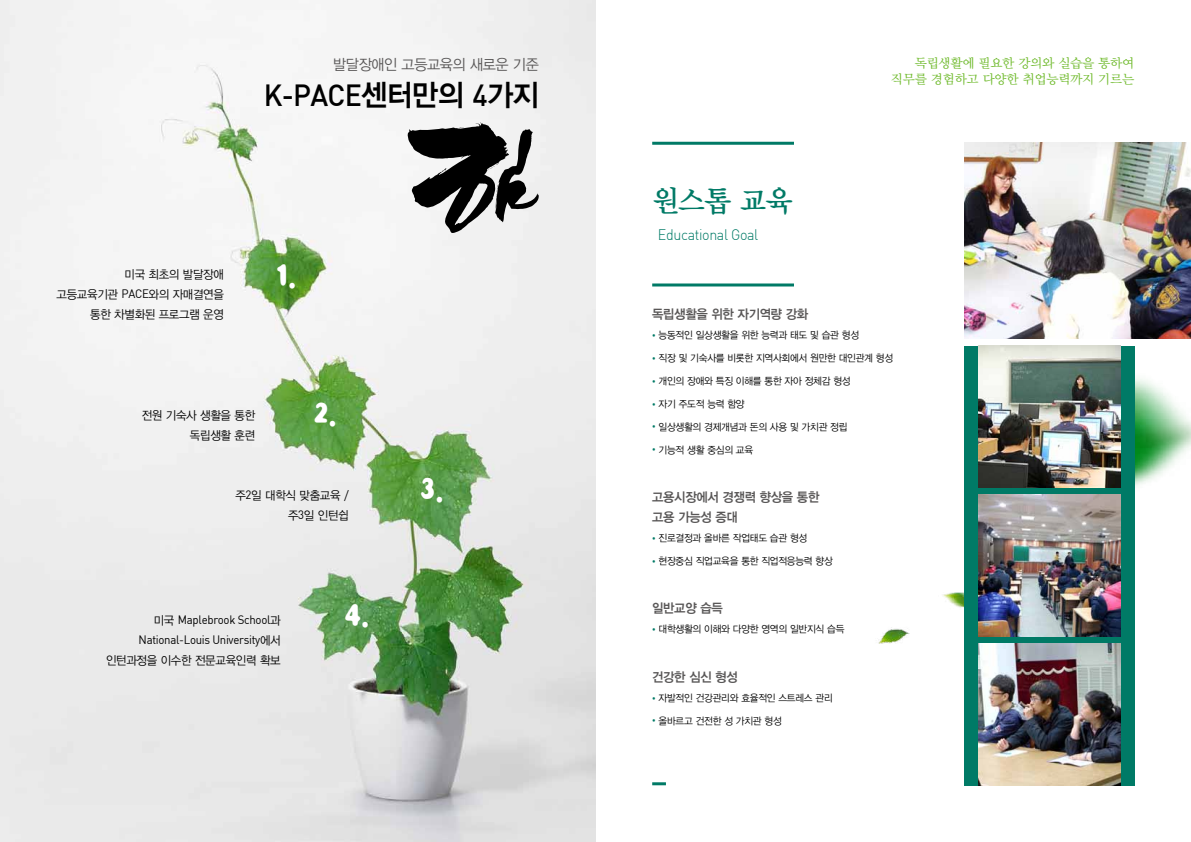
<style>
.page{position:relative;width:1191px;height:842px;background:#fff}
.page>*{position:absolute;margin:0;border:0;box-sizing:border-box;transform-origin:0 0}
.t1{font:36.5px "San Bo B";color:#fff;scale:.95 1}
.t2{font:30px "Dinmed";color:#000;scale:.95 1}
.t3{font:30px "YDIY Mj O340";color:#007a66;scale:.95 1}
.t4{font:15px "YDIYGO320";letter-spacing:-.025em;color:#595757;scale:.95 1}
.t5{font:15px "Dinlig";letter-spacing:-.025em;color:#007a66;scale:.95 1}
.t6{font:13px/20px "YDIYGO340";letter-spacing:-.025em;color:#595757;scale:.95 1}
.t7{font:13px/15.6px "YDIY Mj O330";letter-spacing:-.025em;color:#6fba2c;text-align:right}
.t8{font:12px/20px "YDIYGO320";letter-spacing:-.025em;color:#000;text-align:right;scale:.95 1}
.t9{font:12px/20px "Dinreg";letter-spacing:-.025em;color:#000;text-align:right;scale:.95 1}
.t10{font:10px "YDIYGO320";letter-spacing:-.025em;color:#000;scale:.95 1}
.s1{font-family:"YDIYGO340"}
.s2{font-family:"Dinreg"}
.s3{font-family:"YDIYGO320"}
.s4{font-family:"Batang";color:#007a66}
</style>
<div class="page">
<img style="left:0;top:0;width:595px;height:842px">
<svg style="left:407px;top:122px;width:132px;height:111px"></svg>
<img style="left:878px;top:346px;width:313px;height:440px">
<hr style="left:652px;top:142px;width:142px;height:3px;background:#007a66">
<hr style="left:652px;top:283px;width:142px;height:3px;background:#007a66">
<hr style="left:652px;top:782px;width:14px;height:3px;background:#007a66">
<div style="left:964px;top:346px;width:170px;height:439px;background:#007a66"></div>
<img style="left:964px;top:142px;width:227px;height:197px">
<img style="left:978px;top:346px;width:142px;height:142px">
<img style="left:978px;top:495px;width:142px;height:141px">
<img style="left:978px;top:643px;width:142px;height:142px">
<h3 class="t4" style="left:333px;top:56px;width:218px">발달장애인 고등교육의 새로운 기준</h3>
<h2 class="t2" style="left:264px;top:76px;width:291px">K-PACE<span class="s1">센터만의</span> 4<span class="s1">가지</span></h2>
<p class="t8" style="left:56px;top:264px;width:178px">미국 최초의 발달장애<br>고등교육기관 <span class="s2">PACE</span>와의 자매결연을 통한 차별화된 프로그램 운영</p>
<h1 class="t1" style="left:275px;top:259px;width:24px">1.</h1>
<p class="t8" style="left:142px;top:405px;width:121px">전원 기숙사 생활을 통한 독립생활 훈련</p>
<h1 class="t1" style="left:312px;top:396px;width:28px">2.</h1>
<p class="t8" style="left:235px;top:486px;width:121px">주<span class="s2">2</span>일 대학식 맞춤교육 / 주<span class="s2">3</span>일 인턴쉽</p>
<p class="t9" style="left:139px;top:609px;width:151px"><span class="s3">미국</span> Maplebrook School<span class="s3">과 </span>national-louis u niversity<span class="s3">에서</span></p>
<p class="t8" style="left:106px;top:651px;width:185px">인턴과정을 이수한 전문교육인력 확보</p>
<h1 class="t1" style="left:343px;top:598px;width:30px">4.</h1>
<h1 class="t1" style="left:418px;top:472px;width:29px">3.</h1>
<h2 class="t3" style="left:652px;top:186px;width:149px">원스톱 교육</h2>
<h3 class="t5" style="left:658px;top:226px;width:107px">Educational Goal</h3>
<h3 class="t7" style="left:891px;top:56px;width:245px">독립생활에 필요한 강의와 실습을 통하여 직무를 경험하고 다양한 취업능력까지 기르는</h3>
<h3 class="t6" style="left:652px;top:304px;width:166px">독립생활을 위한 자기역량 강화</h3>
<p class="t10" style="left:652px;top:330px;width:219px"><span class="s4">•</span> 능동적인 일상생활을 위한 능력과 태도 및 습관 형성</p>
<p class="t10" style="left:652px;top:353px;width:255px"><span class="s4">•</span> 직장 및 기숙사를 비롯한 지역사회에서 원만한 대인관계 형성</p>
<p class="t10" style="left:652px;top:376px;width:210px"><span class="s4">•</span> 개인의 장애와 특징 이해를 통한 자아 정체감 형성</p>
<p class="t10" style="left:652px;top:398px;width:99px"><span class="s4">•</span> 자기 주도적 능력 함양</p>
<p class="t10" style="left:652px;top:421px;width:207px"><span class="s4">•</span> 일상생활의 경제개념과 돈의 사용 및 가치관 정립</p>
<p class="t10" style="left:652px;top:444px;width:108px"><span class="s4">•</span> 기능적 생활 중심의 교육</p>
<h3 class="t6" style="left:652px;top:487px;width:177px">고용시장에서 경쟁력 향상을 통한 고용 가능성 증대</h3>
<p class="t10" style="left:652px;top:533px;width:165px"><span class="s4">•</span> 진로결정과 올바른 작업태도 습관 형성</p>
<p class="t10" style="left:652px;top:555px;width:192px"><span class="s4">•</span> 현장중심 직업교육을 통한 직업적응능력 향상</p>
<h3 class="t6" style="left:652px;top:598px;width:76px">일반교양 습득</h3>
<p class="t10" style="left:652px;top:624px;width:204px"><span class="s4">•</span> 대학생활의 이해와 다양한 영역의 일반지식 습득</p>
<h3 class="t6" style="left:652px;top:667px;width:92px">건강한 심신 형성</h3>
<p class="t10" style="left:652px;top:692px;width:192px"><span class="s4">•</span> 자발적인 건강관리와 효율적인 스트레스 관리</p>
<p class="t10" style="left:652px;top:715px;width:138px"><span class="s4">•</span> 올바르고 건전한 성 가치관 형성</p>
</div>
